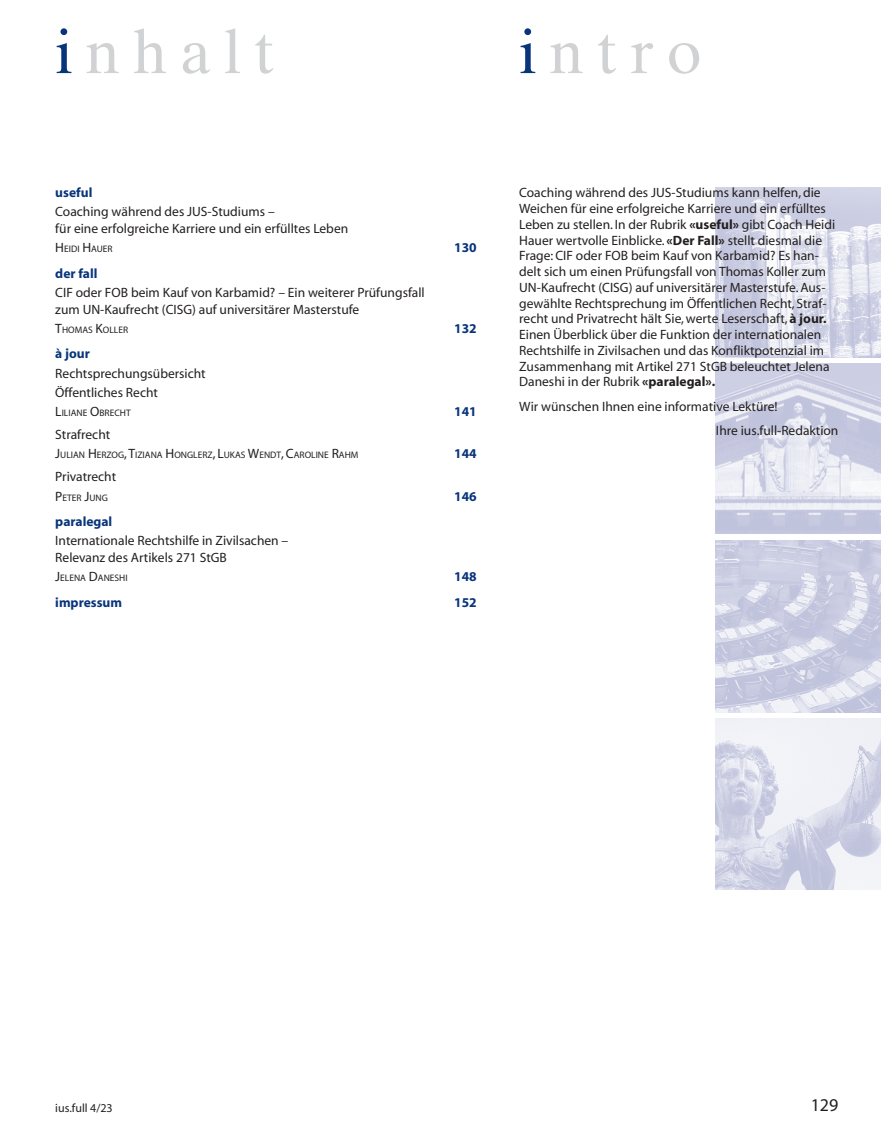
<style>
.page{position:relative;width:881px;height:1140px;background:#fff}
.page>*{position:absolute;margin:0;border:0;box-sizing:border-box;transform-origin:0 0}
.t1{font:62.55px "Times Ten";letter-spacing:.2em;color:#d1d2d4}
.t2{font:18px "Myriad";color:#231f20}
.t3{font:13.5px/15.8px "Myriad";color:#231f20}
.t4{font:700 13.5px "Myriad";color:#08347b}
.t5{font:12px "Myriad";color:#231f20}
.t6{font:9.45px "Myriad";color:#231f20}
.s1{color:#08347b}
.s2{font-size:13.5px}
.s3{font-weight:700}
</style>
<div class="page">
<img style="left:715px;top:718px;width:165px;height:172px">
<img style="left:715px;top:187px;width:165px;height:170px">
<img style="left:715px;top:540px;width:165px;height:172px">
<img style="left:715px;top:364px;width:165px;height:170px">
<h1 class="t1" style="left:55px;top:15px;width:221px"><span class="s1">i</span>nhalt</h1>
<h1 class="t1" style="left:519px;top:15px;width:184px"><span class="s1">i</span>ntro</h1>
<p class="t4" style="left:55px;top:186px;width:39px">useful</p>
<p class="t3" style="left:55px;top:204px;width:294px;line-height:17px">Coaching während des JUS-Studiums –<br>für eine erfolgreiche Karriere und ein erfülltes Leben</p>
<p class="t6" style="left:55px;top:244px;width:59px"><span class="s2">H</span>EIDI <span class="s2">H</span>AUER</p>
<p class="t4" style="left:454px;top:241px;width:24px">130</p>
<p class="t4" style="left:55px;top:266px;width:44px">der fall</p>
<p class="t3" style="left:55px;top:284px;width:371px;line-height:17px">CIF oder FOB beim Kauf von Karbamid? – Ein weiterer Prüfungsfall zum UN-Kaufrecht (CISG) auf universitärer Masterstufe</p>
<p class="t6" style="left:55px;top:325px;width:74px"><span class="s2">T</span>HOMAS <span class="s2">K</span>OLLER</p>
<p class="t4" style="left:454px;top:321px;width:24px">132</p>
<p class="t4" style="left:55px;top:347px;width:36px">à jour</p>
<p class="t3" style="left:55px;top:364px;width:152px;line-height:19px">Rechtsprechungsübersicht<br>Öffentliches Recht</p>
<p class="t6" style="left:55px;top:408px;width:71px"><span class="s2">L</span>ILIANE <span class="s2">O</span>BRECHT</p>
<p class="t4" style="left:454px;top:404px;width:24px">141</p>
<p class="t3" style="left:55px;top:427px;width:56px">Strafrecht</p>
<p class="t6" style="left:55px;top:450px;width:304px"><span class="s2">J</span>ULIAN <span class="s2">H</span>ERZOG<span class="s2">, T</span>IZIANA <span class="s2">H</span>ONGLERZ<span class="s2">, L</span>UKAS <span class="s2">W</span>ENDT<span class="s2">, C</span>AROLINE <span class="s2">R</span>AHM</p>
<p class="t4" style="left:454px;top:446px;width:24px">144</p>
<p class="t3" style="left:55px;top:469px;width:62px">Privatrecht</p>
<p class="t6" style="left:55px;top:493px;width:54px"><span class="s2">P</span>ETER <span class="s2">J</span>UNG</p>
<p class="t4" style="left:454px;top:489px;width:24px">146</p>
<p class="t4" style="left:55px;top:514px;width:58px">paralegal</p>
<p class="t3" style="left:55px;top:532px;width:234px;line-height:17px">Internationale Rechtshilfe in Zivilsachen –<br>Relevanz des Artikels 271 StGB</p>
<p class="t6" style="left:55px;top:573px;width:74px"><span class="s2">J</span>ELENA <span class="s2">D</span>ANESHI</p>
<p class="t4" style="left:454px;top:569px;width:24px">148</p>
<p class="t4" style="left:55px;top:595px;width:68px">impressum</p>
<p class="t4" style="left:454px;top:595px;width:24px">152</p>
<p class="t3" style="left:519px;top:185px;width:317px">Coaching während des JUS-Studiums kann helfen, die Weichen für eine erfolgreiche Karriere und ein erfülltes Leben zu stellen. In der Rubrik <span class="s3">«useful»</span> gibt Coach Heidi Hauer wertvolle Einblicke. <span class="s3">«Der Fall»</span> stellt diesmal die Frage: CIF oder FOB beim Kauf von Karbamid? Es han&shy;delt sich um einen Prüfungsfall von Thomas Koller zum UN-Kaufrecht (CISG) auf universitärer Masterstufe. Aus&shy;gewählte Rechtsprechung im Öffentlichen Recht, Straf&shy;recht und Privatrecht hält Sie, werte Leserschaft, <span class="s3">à jour.<br></span>Einen Überblick über die Funktion der internationalen Rechtshilfe in Zivilsachen und das Konfliktpotenzial im Zusammenhang mit Artikel 271 StGB beleuchtet Jelena Daneshi in der Rubrik <span class="s3">«paralegal».</span></p>
<p class="t3" style="left:715px;top:394px;width:124px;line-height:24.3px;text-indent:-197px">Wir wünschen Ihnen eine informative Lektüre!<br>Ihre ius.full-Redaktion</p>
<p class="t5" style="left:55px;top:1101px;width:59px">ius.full 4/23</p>
<h2 class="t2" style="left:810px;top:1096px;width:29px">129</h2>
</div>
